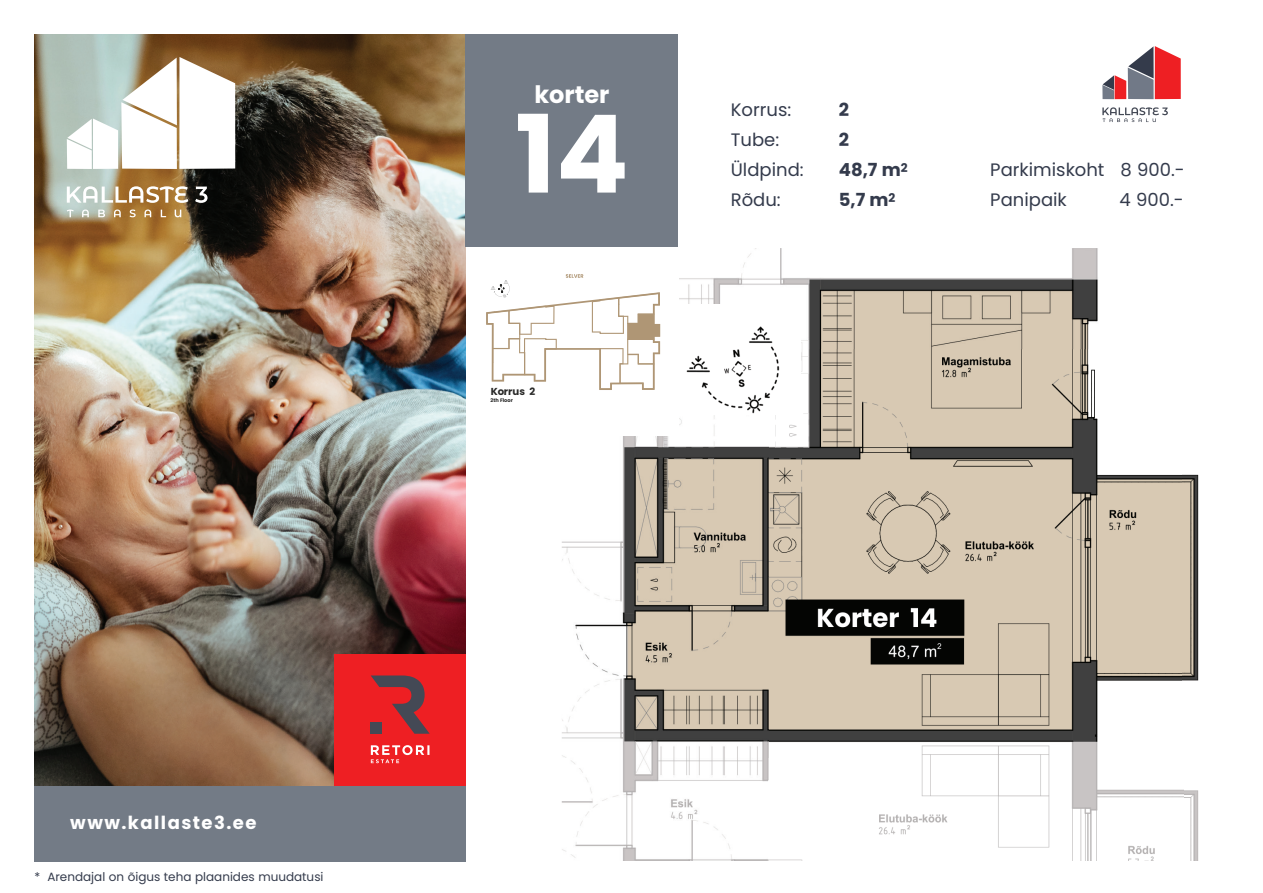
<style>
.page{position:relative;width:1263px;height:893px;background:#fff}
.page>*{position:absolute;margin:0;border:0;box-sizing:border-box;transform-origin:0 0}
.t1{font:700 108px "Poppins";color:#fff}
.t2{font:700 24px "Poppins";color:#fff}
.t3{font:18px/30px "Poppins";color:#343b4c}
.t4{font:700 18px "Poppins";letter-spacing:.08em;color:#fff}
.t5{font:700 18px "Poppins";color:#343b4c}
.t6{font:12px "Poppins";color:#343b4c}
.t7{font:700 10.05px "Poppins";color:#292928}
.t8{font:700 5.1px "Poppins";color:#292928}
</style>
<div class="page">
<div style="left:34px;top:736px;width:432px;height:126px;background:#737b86"></div>
<img style="left:34px;top:34px;width:432px;height:751px">
<svg style="left:67px;top:57px;width:168px;height:112px"></svg>
<svg style="left:67px;top:209px;width:114px;height:8px"></svg>
<svg style="left:67px;top:186px;width:141px;height:17px"></svg>
<div style="left:334px;top:654px;width:132px;height:131px;background:#ee1f23"></div>
<svg style="left:371px;top:675px;width:59px;height:59px"></svg>
<div style="left:371px;top:722px;width:11px;height:12px;background:#444955"></div>
<svg style="left:371px;top:745px;width:58px;height:18px"></svg>
<svg style="left:1102px;top:46px;width:79px;height:53px"></svg>
<svg style="left:1102px;top:107px;width:66px;height:15px"></svg>
<img style="left:679px;top:248px;width:419px;height:101px">
<img style="left:769px;top:349px;width:430px;height:512px">
<img style="left:562px;top:415px;width:207px;height:446px">
<div style="left:467px;top:247px;width:211px;height:188px;background:#fff"></div>
<div style="left:466px;top:34px;width:212px;height:213px;background:#737b86"></div>
<img style="left:679px;top:304px;width:121px;height:111px">
<svg style="left:486px;top:274px;width:174px;height:116px"></svg>
<p class="t4" style="left:70px;top:812px;width:188px">www.kallaste3.ee</p>
<p class="t6" style="left:34px;top:870px;width:291px">* Arendajal on õigus teha plaanides muudatusi</p>
<h2 class="t2" style="left:534px;top:80px;width:77px">korter</h2>
<h1 class="t1" style="left:515px;top:92px;width:115px">14</h1>
<p class="t7" style="left:491px;top:385px;width:46px">Korrus 2</p>
<p class="t8" style="left:491px;top:397px;width:24px">2th Floor</p>
<p class="t3" style="left:731px;top:95px;width:62px">Korrus:</p>
<p class="t5" style="left:839px;top:100px;width:12px">2</p>
<p class="t3" style="left:731px;top:125px;width:50px">Tube:</p>
<p class="t5" style="left:839px;top:130px;width:12px">2</p>
<p class="t3" style="left:731px;top:155px;width:74px">Üldpind:</p>
<p class="t5" style="left:839px;top:160px;width:70px">48,7 m<sup>2</sup></p>
<p class="t3" style="left:731px;top:185px;width:51px">Rõdu:</p>
<p class="t5" style="left:839px;top:190px;width:58px">5,7 m<sup>2</sup></p>
<p class="t3" style="left:990px;top:155px;width:196px">Parkimiskoht 8 900.-<br>Panipaik</p>
<p class="t3" style="left:1119px;top:185px;width:66px">4 900.-</p>
</div>
